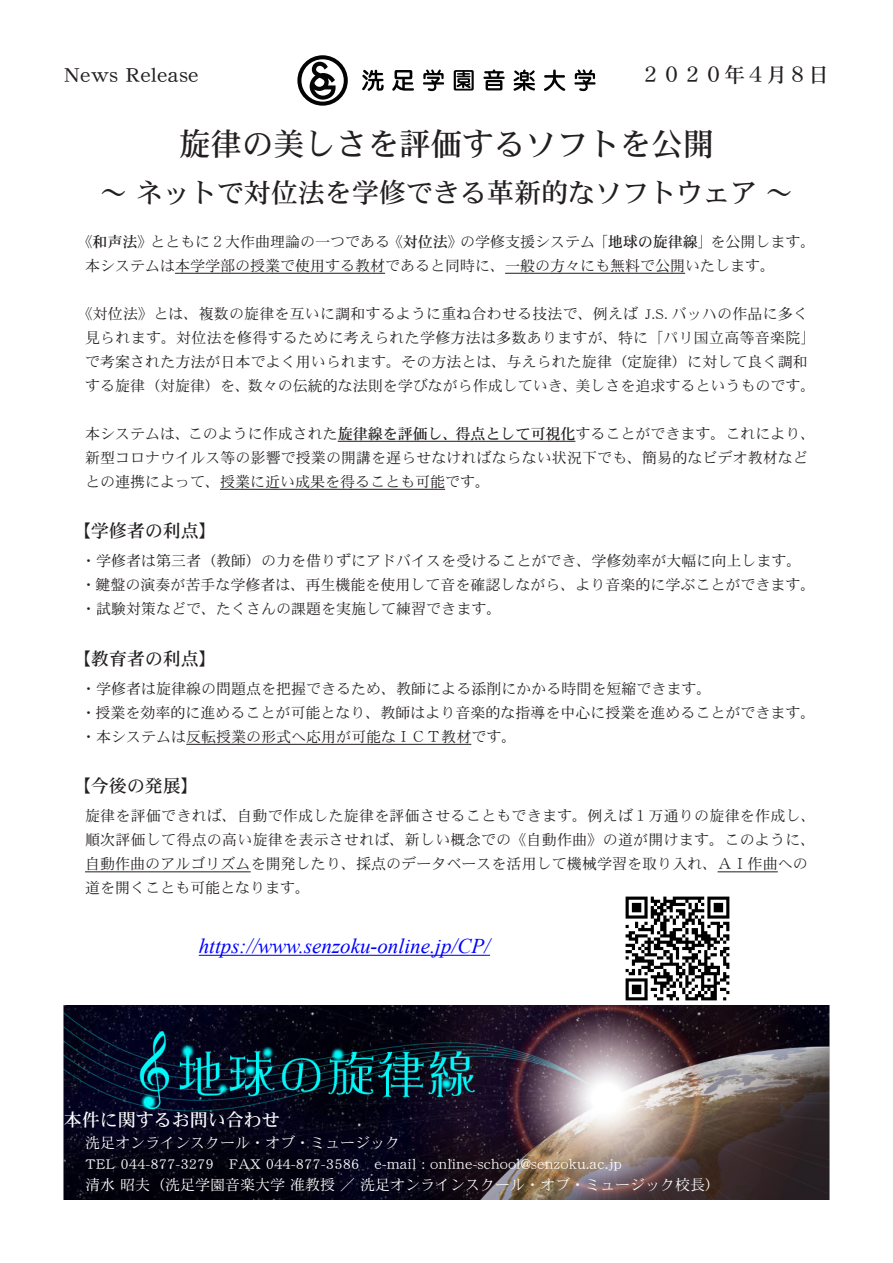
<style>
.page{position:relative;width:893px;height:1263px;background:#fff}
.page>*{position:absolute;margin:0;border:0;box-sizing:border-box;transform-origin:0 0}
.t1{font:31.5px "DFHS Mincho W5 WINP RKSJ H";color:#231f20}
.t2{font:27px "DFHS Mincho W5 WINP RKSJ H";color:#231f20}
.t3{font:italic 21px "Times New Roman";color:#00f}
.t4{font:21px "DFHS Mincho Pro 5 W5";color:#231f20}
.t5{font:18px "DFHS Mincho W5 WINP RKSJ H";color:#231f20}
.t6{font:18px "DFHS Mincho Pro 5 W5";color:#fff}
.t7{font:15px/24px "DFHS Mincho Pro 5 W3";color:#231f20}
.t8{font:15px/21px "DFHS Mincho Pro 5 W3";color:#fff}
.s1{font-family:"DFHS Mincho Pro 5 W5"}
</style>
<div class="page">
<img style="left:614px;top:896px;width:127px;height:110px">
<hr style="left:175px;top:273px;width:210px;height:1px;background:#231f20">
<hr style="left:505px;top:273px;width:180px;height:1px;background:#231f20">
<hr style="left:338px;top:441px;width:237px;height:1px;background:#231f20">
<hr style="left:220px;top:489px;width:225px;height:1px;background:#231f20">
<hr style="left:186px;top:744px;width:285px;height:1px;background:#231f20">
<hr style="left:85px;top:871px;width:166px;height:1px;background:#231f20">
<hr style="left:717px;top:871px;width:61px;height:1px;background:#231f20">
<img style="left:64px;top:1006px;width:765px;height:193px">
<svg style="left:362px;top:70px;width:22px;height:21px"></svg>
<svg style="left:392px;top:70px;width:22px;height:21px"></svg>
<svg style="left:423px;top:69px;width:21px;height:22px"></svg>
<svg style="left:454px;top:70px;width:20px;height:21px"></svg>
<svg style="left:483px;top:69px;width:22px;height:21px"></svg>
<svg style="left:513px;top:70px;width:22px;height:21px"></svg>
<svg style="left:544px;top:70px;width:21px;height:21px"></svg>
<svg style="left:574px;top:69px;width:22px;height:22px"></svg>
<svg style="left:297px;top:55px;width:51px;height:51px"></svg>
<hr style="left:199px;top:955px;width:291px;height:1px;background:#00f">
<h3 class="t4" style="left:64px;top:63px;width:137px">News Release</h3>
<h3 class="t4" style="left:640px;top:63px;width:190px">２０２０年４月８日</h3>
<h1 class="t1" style="left:179px;top:128px;width:537px">旋律の美しさを評価するソフトを公開</h1>
<h2 class="t2" style="left:100px;top:179px;width:694px">～ ネットで対位法を学修できる革新的なソフトウェア ～</h2>
<p class="t7" style="left:85px;top:229px;width:732px;text-indent:-8px">《<span class="s1">和声法</span>》とともに２大作曲理論の一つである《<span class="s1">対位法</span>》の学修支援システム「<span class="s1">地球の旋律線</span>」を公開します。本システムは本学学部の授業で使用する教材であると同時に、一般の方々にも無料で公開いたします。</p>
<p class="t7" style="left:78px;top:301px;width:740px;text-align:center">《対位法》とは、複数の旋律を互いに調和するように重ね合わせる技法で、例えば J.S. バッハの作品に多く見られます。対位法を修得するために考えられた学修方法は多数ありますが、特に「パリ国立高等音楽院」で考案された方法が日本でよく用いられます。その方法とは、与えられた旋律（定旋律）に対して良く調和する旋律（対旋律）を、数々の伝統的な法則を学びながら作成していき、美しさを追求するというものです。</p>
<p class="t7" style="left:85px;top:421px;width:732px">本システムは、このように作成された<span class="s1">旋律線を評価し、得点として可視化</span>することができます。これにより、新型コロナウイルス等の影響で授業の開講を遅らせなければならない状況下でも、簡易的なビデオ教材などとの連携によって、授業に近い成果を得ることも可能です。</p>
<p class="t5" style="left:64px;top:522px;width:154px">　【学修者の利点】</p>
<p class="t7" style="left:81px;top:549px;width:736px">・学修者は第三者（教師）の力を借りずにアドバイスを受けることができ、学修効率が大幅に向上します。・鍵盤の演奏が苦手な学修者は、再生機能を使用して音を確認しながら、より音楽的に学ぶことができます。・試験対策などで、たくさんの課題を実施して練習できます。</p>
<p class="t5" style="left:64px;top:649px;width:154px">　【教育者の利点】</p>
<p class="t7" style="left:81px;top:676px;width:736px">・学修者は旋律線の問題点を把握できるため、教師による添削にかかる時間を短縮できます。<br>・授業を効率的に進めることが可能となり、教師はより音楽的な指導を中心に授業を進めることができます。・本システムは反転授業の形式へ応用が可能なＩＣＴ教材です。</p>
<p class="t5" style="left:64px;top:777px;width:136px">　【今後の発展】</p>
<p class="t7" style="left:85px;top:804px;width:732px">旋律を評価できれば、自動で作成した旋律を評価させることもできます。例えば１万通りの旋律を作成し、順次評価して得点の高い旋律を表示させれば、新しい概念での《自動作曲》の道が開けます。このように、自動作曲のアルゴリズムを開発したり、採点のデータベースを活用して機械学習を取り入れ、ＡＩ作曲への道を開くことも可能となります。</p>
<h3 class="t3" style="left:199px;top:931px;width:293px">https://www.senzoku-online.jp/CP/</h3>
<p class="t6" style="left:64px;top:1110px;width:217px">本件に関するお問い合わせ</p>
<p class="t8" style="left:85px;top:1131px;width:636px">洗足オンラインスクール・オブ・ミュージック<br>TEL 044-877-3279 FAX 044-877-3586 e-mail : online-school@senzoku.ac.jp<br>清水 昭夫（洗足学園音楽大学 准教授 ／ 洗足オンラインスクール・オブ・ミュージック校長）</p>
</div>
